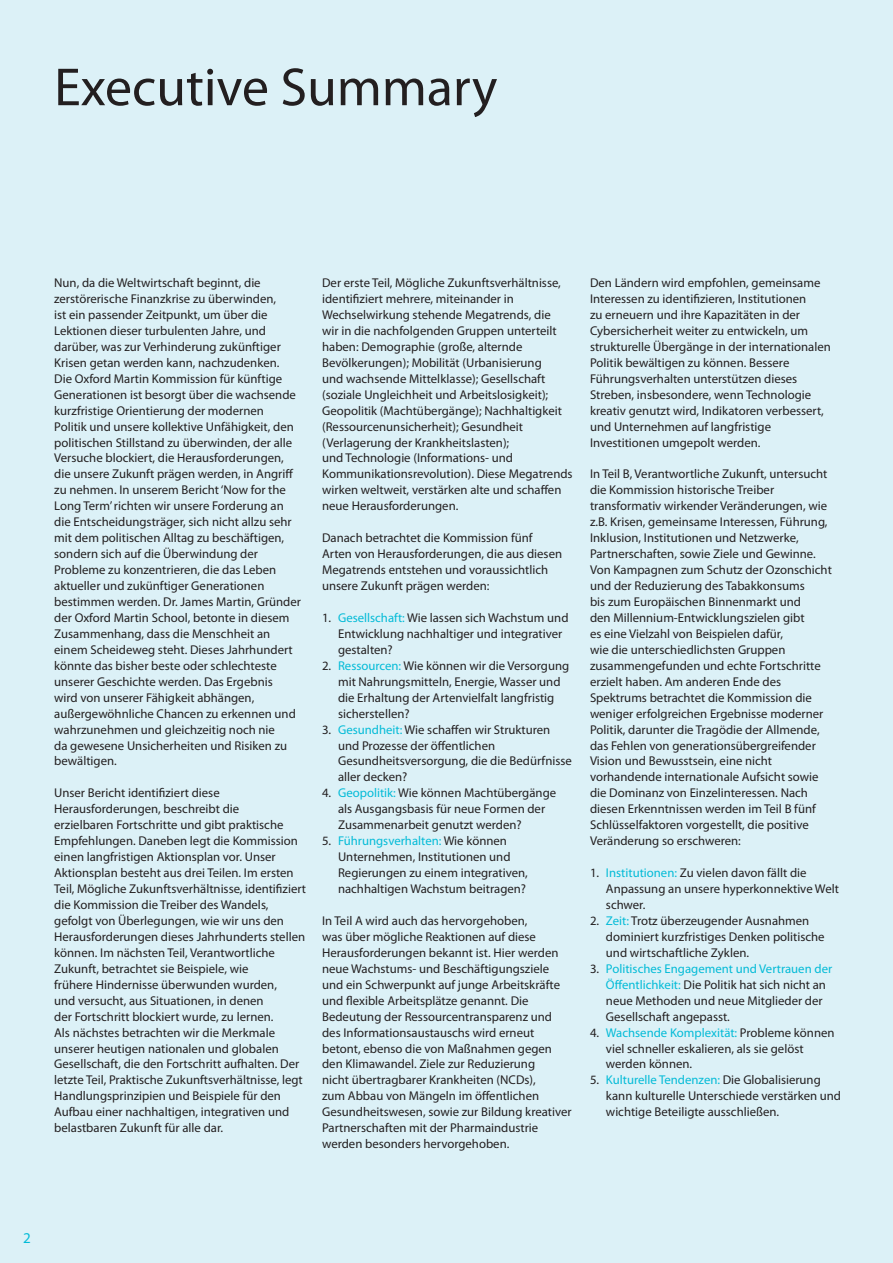
<style>
.page{position:relative;width:893px;height:1263px;background:#dcf1f7}
.page>*{position:absolute;margin:0;border:0;box-sizing:border-box;transform-origin:0 0}
.Page_Head{font:54px "Myriad Pro";color:#231f20}
.Body_Head{font:15px "Myriad Pro";color:#03bbd7}
.body{font:12.75px/15.9px "Myriad Pro";color:#231f20}
.Bullets{font:12.75px/15.9px "Myriad Pro";color:#231f20}
.s1{color:#03bbd7}
</style>
<div class="page">
<p class="Page_Head" style="left:54px;top:54px;width:445px">Executive Summary</p>
<p class="body" style="left:54px;top:275px;width:248px">Nun, da die Weltwirtschaft beginnt, die zerstörerische Finanzkrise zu überwinden,<br>ist ein passender Zeitpunkt, um über die Lektionen dieser turbulenten Jahre, und darüber, was zur Verhinderung zukünftiger Krisen getan werden kann, nachzudenken.<br>Die Oxford Martin Kommission für künftige Generationen ist besorgt über die wachsende kurzfristige Orientierung der modernen<br>Politik und unsere kollektive Unfähigkeit, den politischen Stillstand zu überwinden, der alle Versuche blockiert, die Herausforderungen, die unsere Zukunft prägen werden, in Angriff zu nehmen. In unserem Bericht ‘Now for the Long Term’ richten wir unsere Forderung an die Entscheidungsträger, sich nicht allzu sehr mit dem politischen Alltag zu beschäftigen, sondern sich auf die Überwindung der Probleme zu konzentrieren, die das Leben aktueller und zukünftiger Generationen bestimmen werden. Dr. James Martin, Gründer der Oxford Martin School, betonte in diesem Zusammenhang, dass die Menschheit an einem Scheideweg steht. Dieses Jahrhundert könnte das bisher beste oder schlechteste unserer Geschichte werden. Das Ergebnis<br>wird von unserer Fähigkeit abhängen, außergewöhnliche Chancen zu erkennen und wahrzunehmen und gleichzeitig noch nie<br>da gewesene Unsicherheiten und Risiken zu bewältigen.</p>
<p class="body" style="left:54px;top:785px;width:253px">Unser Bericht identifiziert diese Herausforderungen, beschreibt die<br>erzielbaren Fortschritte und gibt praktische Empfehlungen. Daneben legt die Kommission einen langfristigen Aktionsplan vor. Unser Aktionsplan besteht aus drei Teilen. Im ersten Teil, Mögliche Zukunftsverhältnisse, identifiziert die Kommission die Treiber des Wandels, gefolgt von Überlegungen, wie wir uns den Herausforderungen dieses Jahrhunderts stellen können. Im nächsten Teil, Verantwortliche Zukunft, betrachtet sie Beispiele, wie<br>frühere Hindernisse überwunden wurden,<br>und versucht, aus Situationen, in denen<br>der Fortschritt blockiert wurde, zu lernen.<br>Als nächstes betrachten wir die Merkmale unserer heutigen nationalen und globalen Gesellschaft, die den Fortschritt aufhalten. Der letzte Teil, Praktische Zukunftsverhältnisse, legt Handlungsprinzipien und Beispiele für den Aufbau einer nachhaltigen, integrativen und belastbaren Zukunft für alle dar.</p>
<p class="body" style="left:322px;top:275px;width:252px">Der erste Teil, Mögliche Zukunftsverhältnisse, identifiziert mehrere, miteinander in Wechselwirkung stehende Megatrends, die<br>wir in die nachfolgenden Gruppen unterteilt haben: Demographie (große, alternde Bevölkerungen); Mobilität (Urbanisierung<br>und wachsende Mittelklasse); Gesellschaft (soziale Ungleichheit und Arbeitslosigkeit); Geopolitik (Machtübergänge); Nachhaltigkeit (Ressourcenunsicherheit); Gesundheit (Verlagerung der Krankheitslasten);<br>und Technologie (Informations- und Kommunikationsrevolution). Diese Megatrends wirken weltweit, verstärken alte und schaffen neue Herausforderungen.</p>
<p class="body" style="left:322px;top:530px;width:242px">Danach betrachtet die Kommission fünf Arten von Herausforderungen, die aus diesen Megatrends entstehen und voraussichtlich unsere Zukunft prägen werden:</p>
<p class="Bullets" style="left:338px;top:609px;width:232px;text-indent:-16px">1. <span class="s1">Gesellschaft:</span> Wie lassen sich Wachstum und<br>Entwicklung nachhaltiger und integrativer gestalten?</p>
<p class="Bullets" style="left:338px;top:657px;width:233px;text-indent:-16px">2. <span class="s1">Ressourcen:</span> Wie können wir die Versorgung mit Nahrungsmitteln, Energie, Wasser und die Erhaltung der Artenvielfalt langfristig sicherstellen?</p>
<p class="Bullets" style="left:338px;top:721px;width:235px;text-indent:-16px">3. <span class="s1">Gesundheit:</span> Wie schaffen wir Strukturen und Prozesse der öffentlichen Gesundheitsversorgung, die die Bedürfnisse aller decken?</p>
<p class="Bullets" style="left:338px;top:785px;width:220px;text-indent:-16px">4. <span class="s1">Geopolitik:</span> Wie können Machtübergänge als Ausgangsbasis für neue Formen der<br>Zusammenarbeit genutzt werden?</p>
<p class="Bullets" style="left:338px;top:833px;width:191px;text-indent:-16px">5. <span class="s1">Führungsverhalten:</span> Wie können Unternehmen, Institutionen und Regierungen zu einem integrativen, nachhaltigen Wachstum beitragen?</p>
<p class="body" style="left:322px;top:912px;width:251px">In Teil A wird auch das hervorgehoben,<br>was über mögliche Reaktionen auf diese Herausforderungen bekannt ist. Hier werden neue Wachstums- und Beschäftigungsziele und ein Schwerpunkt auf junge Arbeitskräfte und flexible Arbeitsplätze genannt. Die Bedeutung der Ressourcentransparenz und des Informationsaustauschs wird erneut betont, ebenso die von Maßnahmen gegen den Klimawandel. Ziele zur Reduzierung<br>nicht übertragbarer Krankheiten (NCDs),<br>zum Abbau von Mängeln im öffentlichen Gesundheitswesen, sowie zur Bildung kreativer Partnerschaften mit der Pharmaindustrie werden besonders hervorgehoben.</p>
<p class="body" style="left:590px;top:275px;width:242px">Den Ländern wird empfohlen, gemeinsame Interessen zu identifizieren, Institutionen<br>zu erneuern und ihre Kapazitäten in der Cybersicherheit weiter zu entwickeln, um strukturelle Übergänge in der internationalen Politik bewältigen zu können. Bessere Führungsverhalten unterstützen dieses Streben, insbesondere, wenn Technologie kreativ genutzt wird, Indikatoren verbessert, und Unternehmen auf langfristige Investitionen umgepolt werden.</p>
<p class="body" style="left:590px;top:466px;width:243px">In Teil B, Verantwortliche Zukunft, untersucht die Kommission historische Treiber transformativ wirkender Veränderungen, wie z.B. Krisen, gemeinsame Interessen, Führung, Inklusion, Institutionen und Netzwerke, Partnerschaften, sowie Ziele und Gewinne.<br>Von Kampagnen zum Schutz der Ozonschicht und der Reduzierung des Tabakkonsums<br>bis zum Europäischen Binnenmarkt und<br>den Millennium-Entwicklungszielen gibt<br>es eine Vielzahl von Beispielen dafür,<br>wie die unterschiedlichsten Gruppen zusammengefunden und echte Fortschritte erzielt haben. Am anderen Ende des Spektrums betrachtet die Kommission die weniger erfolgreichen Ergebnisse moderner Politik, darunter die Tragödie der Allmende, das Fehlen von generationsübergreifender Vision und Bewusstsein, eine nicht vorhandende internationale Aufsicht sowie die Dominanz von Einzelinteressen. Nach diesen Erkenntnissen werden im Teil B fünf Schlüsselfaktoren vorgestellt, die positive Veränderung so erschweren:</p>
<p class="Bullets" style="left:606px;top:865px;width:234px;text-indent:-16px">1. <span class="s1">Institutionen:</span> Zu vielen davon fällt die<br>Anpassung an unsere hyperkonnektive Welt schwer.</p>
<p class="Bullets" style="left:606px;top:912px;width:220px;text-indent:-16px">2. <span class="s1">Zeit:</span> Trotz überzeugender Ausnahmen dominiert kurzfristiges Denken politische und wirtschaftliche Zyklen.</p>
<p class="Bullets" style="left:606px;top:960px;width:228px;text-indent:-16px">3. <span class="s1">Politisches Engagement und Vertrauen der Öffentlichkeit:</span> Die Politik hat sich nicht an neue Methoden und neue Mitglieder der Gesellschaft angepasst.</p>
<p class="Bullets" style="left:606px;top:1024px;width:230px;text-indent:-16px">4. <span class="s1">Wachsende Komplexität:</span> Probleme können viel schneller eskalieren, als sie gelöst werden können.</p>
<p class="Bullets" style="left:606px;top:1072px;width:237px;text-indent:-16px">5. <span class="s1">Kulturelle Tendenzen:</span> Die Globalisierung kann kulturelle Unterschiede verstärken und wichtige Beteiligte ausschließen.</p>
<p class="Body_Head" style="left:23px;top:1229px;width:9px">2</p>
</div>
